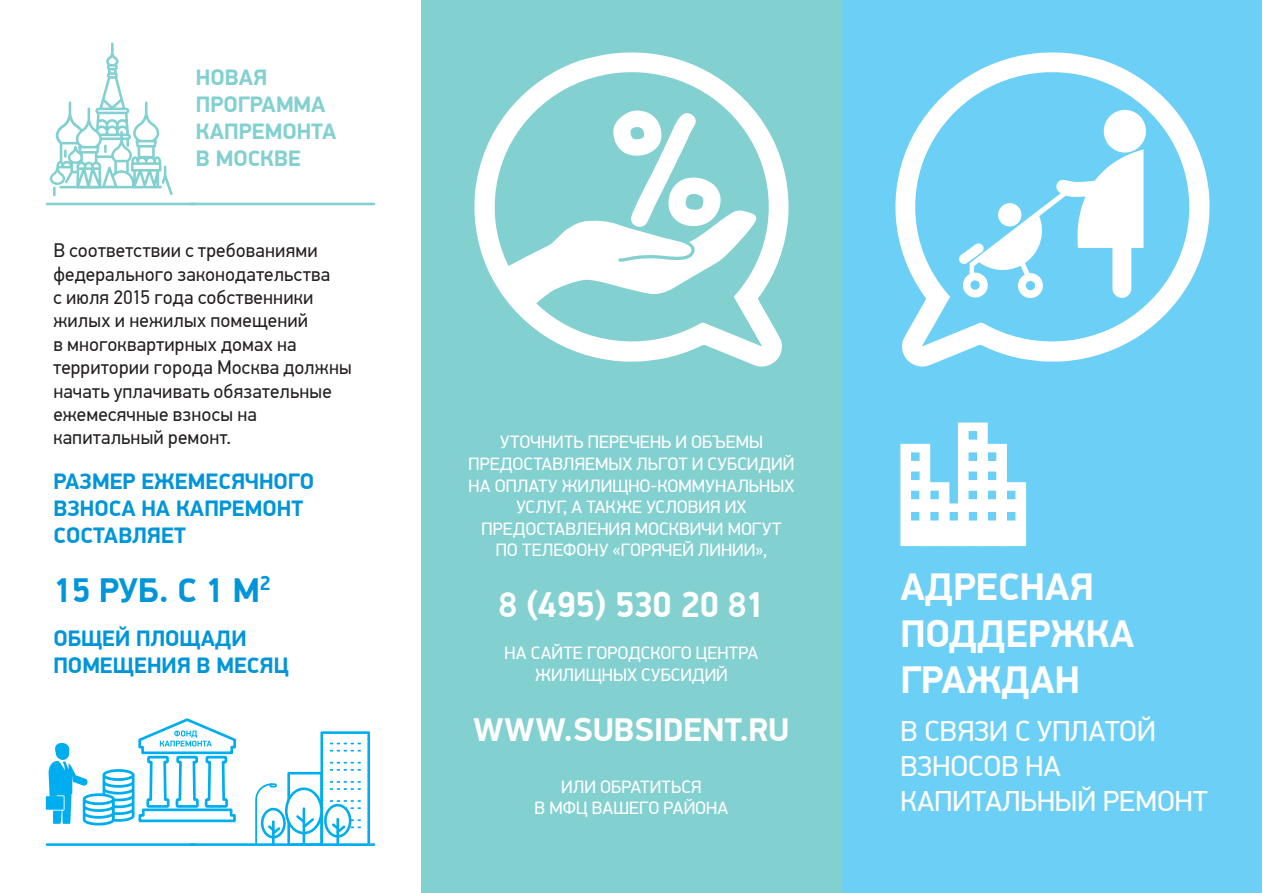
<style>
.page{position:relative;width:1263px;height:893px;background:#fff}
.page>*{position:absolute;margin:0;border:0;box-sizing:border-box;transform-origin:0 0}
.t1{font:700 38.7px/46.5px "PF Din Display Pro";color:#fff}
.t2{font:700 36px "PF Din Display Pro";letter-spacing:-.01em;color:#fff}
.t3{font:700 34.5px "PF Din Display Pro";color:#0095d9}
.t4{font:700 33px "PF Din Display Pro";color:#fff}
.t5{font:29.1px/35px "PF Din Display Pro";color:#fff}
.t6{font:700 22.5px/27px "PF Din Display Pro";color:#0095d9}
.t7{font:700 22.5px/27px "PF Din Display Pro";color:#83d0d1}
.t8{font:19.5px/23.4px "PF Din Text Pro";letter-spacing:.005em;color:#231f20}
.t9{font:18px/21.6px "PF Din Display Pro";color:#fff;text-align:center}
</style>
<div class="page">
<div style="left:842px;top:0;width:420px;height:893px;background:#6bcff6"></div>
<svg style="left:895px;top:52px;width:315px;height:315px"></svg>
<div style="left:421px;top:0;width:421px;height:893px;background:#83d0d1"></div>
<svg style="left:474px;top:52px;width:315px;height:315px"></svg>
<hr style="left:46px;top:843px;width:150px;height:3px;background:#00aeef">
<hr style="left:46px;top:203px;width:150px;height:2px;background:#83d0d1">
<svg style="left:50px;top:43px;width:123px;height:153px"></svg>
<hr style="left:190px;top:843px;width:185px;height:3px;background:#00aeef">
<hr style="left:190px;top:203px;width:185px;height:2px;background:#83d0d1">
<svg style="left:255px;top:731px;width:115px;height:115px"></svg>
<svg style="left:46px;top:718px;width:190px;height:107px"></svg>
<svg style="left:900px;top:423px;width:126px;height:123px"></svg>
<p class="t7" style="left:196px;top:66px;width:142px">НОВАЯ<br>ПРОГРАММА<br>КАПРЕМОНТА<br>В МОСКВЕ</p>
<p class="t8" style="left:53px;top:241px;width:300px">В соответствии с требованиями федерального законодательства<br>с июля 2015 года собственники жилых и нежилых помещений<br>в многоквартирных домах на территории города Москва должны начать уплачивать обязательные ежемесячные взносы на капитальный ремонт.</p>
<p class="t6" style="left:53px;top:470px;width:262px">РАЗМЕР ЕЖЕМЕСЯЧНОГО<br>ВЗНОСА НА КАПРЕМОНТ<br>СОСТАВЛЯЕТ</p>
<h3 class="t3" style="left:53px;top:576px;width:219px">15 РУБ. С 1 М<sup>2</sup></h3>
<p class="t6" style="left:53px;top:627px;width:237px">ОБЩЕЙ ПЛОЩАДИ<br>ПОМЕЩЕНИЯ В МЕСЯЦ</p>
<p class="t9" style="left:469px;top:433px;width:327px">УТОЧНИТЬ ПЕРЕЧЕНЬ И ОБЪЕМЫ<br>ПРЕДОСТАВЛЯЕМЫХ ЛЬГОТ И СУБСИДИЙ<br>НА ОПЛАТУ ЖИЛИЩНО-КОММУНАЛЬНЫХ<br>УСЛУГ, А ТАКЖЕ УСЛОВИЯ ИХ<br>ПРЕДОСТАВЛЕНИЯ МОСКВИЧИ МОГУТ<br>ПО ТЕЛЕФОНУ «ГОРЯЧЕЙ ЛИНИИ»,</p>
<h2 class="t2" style="left:498px;top:590px;width:268px">8 (495) 530 20 81</h2>
<p class="t9" style="left:505px;top:644px;width:255px">НА САЙТЕ ГОРОДСКОГО ЦЕНТРА<br>ЖИЛИЩНЫХ СУБСИДИЙ</p>
<h3 class="t4" style="left:473px;top:717px;width:318px">WWW.SUBSIDENT.RU</h3>
<p class="t9" style="left:535px;top:777px;width:195px">ИЛИ ОБРАТИТЬСЯ<br>В МФЦ ВАШЕГО РАЙОНА</p>
<h1 class="t1" style="left:900px;top:567px;width:236px">АДРЕСНАЯ<br>ПОДДЕРЖКА<br>ГРАЖДАН</h1>
<h3 class="t5" style="left:900px;top:716px;width:309px">В СВЯЗИ С УПЛАТОЙ<br>ВЗНОСОВ НА<br>КАПИТАЛЬНЫЙ РЕМОНТ</h3>
</div>
